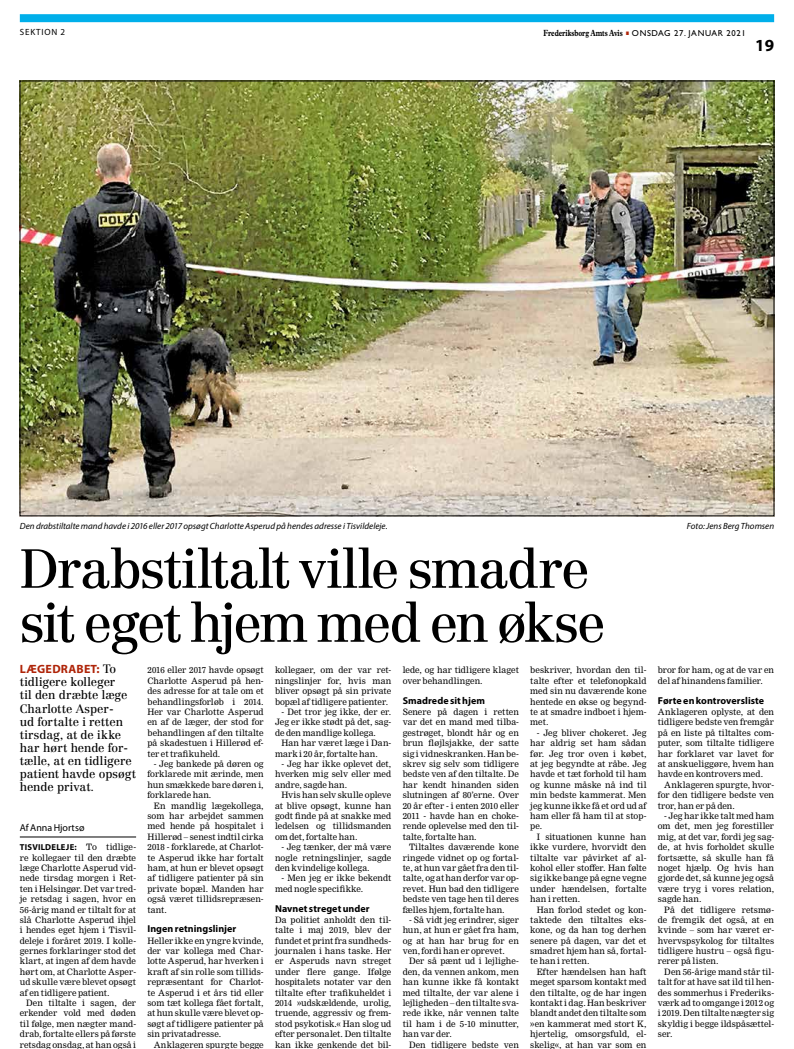
<style>
.page{position:relative;width:794px;height:1049px;background:#fff}
.page>*{position:absolute;margin:0;border:0;box-sizing:border-box;transform-origin:0 0}
.SN-Rubr_48_mager{font:54px/54px "Centennial LT Std";letter-spacing:-.04em;color:#000}
.Sektionssidenummer-H{font:700 17px "Myriad Pro";color:#000}
.SN-Manchet{font:12px/13px "Centennial LT Std";letter-spacing:-.01em;color:#000}
.SN-Mellemrubrik{font:700 10px "Myriad Pro";letter-spacing:.005em;color:#000}
.SN-Byline{font:10px "Myriad Pro";color:#000}
.SN-Billedtekst{font:italic 9px "Myriad Pro";color:#000}
.SN-Pagina-H{font:700 9px "Plantin Std";letter-spacing:-.01em;color:#000;scale:.75 1}
.Sektion_no-name-H{font:9px "Myriad Pro";letter-spacing:.09em;color:#000}
.SN-Brød{font:8.6px/10.4px "Nimrod MT Std";letter-spacing:.005em;color:#000;text-align:justify}
.SN-Brød_u_indryk{font:8.6px/10.4px "Nimrod MT Std";color:#000;text-align:justify}
.SN-Brød_start{font:8.6px/10.4px "Nimrod MT Std";color:#000;text-align:justify}
.s1{color:#af2408}
.s2{font-family:"Gill Sans Std";font-weight:400;font-size:8.6px}
.s3{font-family:"Myriad Pro";font-weight:700;color:#af2408}
.s4{font-family:"Myriad Pro";font-weight:700}
</style>
<div class="page">
<div style="left:20px;top:14px;width:754px;height:8px;background:#00afea"></div>
<hr style="left:20px;top:837px;width:116px;height:1px;background:#000">
<img style="left:22px;top:83px;width:750px;height:431px">
<p class="Sektion_no-name-H" style="left:20px;top:26px;width:47px">SEKTION 2</p>
<p class="SN-Pagina-H" style="left:543px;top:28px;width:271px">Frederiksborg Amts Avis <span class="s1">■</span> <span class="s2">ONSDAG 27. JANUAR 2021</span></p>
<p class="Sektionssidenummer-H" style="left:755px;top:34px;width:20px">19</p>
<p class="SN-Billedtekst" style="left:20px;top:521px;width:369px">Den drabstiltalte mand havde i 2016 eller 2017 opsøgt Charlotte Asperud på hendes adresse i Tisvildeleje.</p>
<p class="SN-Billedtekst" style="left:687px;top:521px;width:89px">Foto: Jens Berg Thomsen</p>
<p class="SN-Rubr_48_mager" style="left:20px;top:542px;width:587px">Drabstiltalt ville smadre sit eget hjem med en økse</p>
<p class="SN-Manchet" style="left:20px;top:663px;width:118px"><span class="s3">LÆGEDRABET:</span> To tidligere kolleger<br>til den dræbte læge<br>Charlotte Asper-<br>ud fortalte i retten tirsdag, at de ikke har hørt hende for&shy;tælle, at en tidligere patient havde opsøgt hende privat.</p>
<p class="SN-Byline" style="left:20px;top:821px;width:66px">Af Anna Hjortsø</p>
<p class="SN-Brød_start" style="left:20px;top:841px;width:118px"><span class="s4">TISVILDELEJE:</span> To tidlige&shy;re kollegaer til den dræbte læge Charlotte Asperud vid&shy;nede tirsdag morgen i Ret&shy;ten i Helsingør. Det var tred&shy;je retsdag i sagen, hvor en 56-årig mand er tiltalt for at slå Charlotte Asperud ihjel i hendes eget hjem i Tisvil&shy;deleje i foråret 2019. I kolle&shy;gernes forklaringer stod det klart, at ingen af dem havde hørt om, at Charlotte Asper&shy;ud skulle være blevet opsøgt af en tidligere patient.</p>
<p class="SN-Brød" style="left:20px;top:997px;width:118px;text-indent:6px">Den tiltalte i sagen, der erkender vold med døden til følge, men nægter mand&shy;drab, fortalte ellers på første retsdag onsdag, at han også i</p>
<p class="SN-Brød" style="left:147px;top:665px;width:118px">2016 eller 2017 havde opsøgt Charlotte Asperud på hen&shy;des adresse for at tale om et behandlingsforløb i 2014.<br>Her var Charlotte Asperud en af de læger, der stod for behandlingen af den tiltalte på skadestuen i Hillerød ef&shy;ter et trafikuheld.</p>
<p class="SN-Brød" style="left:147px;top:758px;width:118px;text-indent:6px">- Jeg bankede på døren og forklarede mit ærinde, men hun smækkede bare døren i, forklarede han.</p>
<p class="SN-Brød" style="left:147px;top:800px;width:118px;text-indent:6px">En mandlig lægekollega, som har arbejdet sammen med hende på hospitalet i Hillerød – senest indtil cirka 2018 - forklarede, at Charlot&shy;te Asperud ikke har fortalt ham, at hun er blevet opsøgt af tidligere patienter på sin private bopæl. Manden har også været tillidsrepræsen&shy;tant.</p>
<p class="SN-Mellemrubrik" style="left:147px;top:922px;width:90px">Ingen retningslinjer</p>
<p class="SN-Brød_u_indryk" style="left:147px;top:935px;width:118px">Heller ikke en yngre kvinde, der var kollega med Char&shy;lotte Asperud, har hverken i kraft af sin rolle som tillids&shy;repræsentant for Charlot&shy;te Asperud i et års tid eller som tæt kollega fået fortalt, at hun skulle være blevet op&shy;søgt af tidligere patienter på sin privatadresse.</p>
<p class="SN-Brød" style="left:154px;top:1039px;width:111px">Anklageren spurgte begge</p>
<p class="SN-Brød" style="left:275px;top:665px;width:118px">kollegaer, om der var ret&shy;ningslinjer for, hvis man bliver opsøgt på sin private bopæl af tidligere patienter.</p>
<p class="SN-Brød" style="left:275px;top:706px;width:118px;text-indent:6px">- Det tror jeg ikke, der er.<br>Jeg er ikke stødt på det, sag&shy;de den mandlige kollega.</p>
<p class="SN-Brød" style="left:275px;top:737px;width:118px;text-indent:6px">Han har været læge i Dan&shy;mark i 20 år, fortalte han.</p>
<p class="SN-Brød" style="left:275px;top:758px;width:118px;text-indent:6px">- Jeg har ikke oplevet det, hverken mig selv eller med andre, sagde han.</p>
<p class="SN-Brød" style="left:275px;top:789px;width:118px;text-indent:6px">Hvis han selv skulle opleve at blive opsøgt, kunne han godt finde på at snakke med ledelsen og tillidsmanden om det, fortalte han.</p>
<p class="SN-Brød" style="left:275px;top:841px;width:118px;text-indent:6px">- Jeg tænker, der må være nogle retningslinjer, sagde den kvindelige kollega.</p>
<p class="SN-Brød" style="left:275px;top:872px;width:118px;text-indent:6px">- Men jeg er ikke bekendt med nogle specifikke.</p>
<p class="SN-Mellemrubrik" style="left:275px;top:902px;width:96px">Navnet streget under</p>
<p class="SN-Brød_u_indryk" style="left:275px;top:914px;width:118px">Da politiet anholdt den til&shy;talte i maj 2019, blev der fundet et print fra sundheds&shy;journalen i hans taske. Her er Asperuds navn streget under flere gange. Ifølge hospitalets notater var den tiltalte efter trafikuheldet i 2014 »udskældende, urolig, truende, aggressiv og frem&shy;stod psykotisk.« Han slog ud efter personalet. Den tiltalte kan ikke genkende det bil-</p>
<p class="SN-Brød_u_indryk" style="left:403px;top:665px;width:118px">lede, og har tidligere klaget over behandlingen.</p>
<p class="SN-Mellemrubrik" style="left:403px;top:694px;width:84px">Smadrede sit hjem</p>
<p class="SN-Brød_u_indryk" style="left:403px;top:706px;width:118px">Senere på dagen i retten var det en mand med tilba&shy;gestrøget, blondt hår og en brun fløjlsjakke, der satte sig i vidneskranken. Han be&shy;skrev sig selv som tidligere bedste ven af den tiltalte. De har kendt hinanden siden slutningen af 80’erne. Over 20 år efter - i enten 2010 eller 2011 - havde han en choke&shy;rende oplevelse med den til&shy;talte, fortalte han.</p>
<p class="SN-Brød" style="left:403px;top:841px;width:118px;text-indent:6px">Tiltaltes daværende kone ringede vidnet op og fortal&shy;te, at hun var gået fra den til&shy;talte, og at han derfor var op&shy;revet. Hun bad den tidligere bedste ven tage hen til deres fælles hjem, fortalte han.</p>
<p class="SN-Brød" style="left:403px;top:914px;width:118px;text-indent:6px">- Så vidt jeg erindrer, siger hun, at hun er gået fra ham, og at han har brug for en ven, fordi han er oprevet.</p>
<p class="SN-Brød" style="left:403px;top:956px;width:118px;text-indent:6px">Der så pænt ud i lejlighe&shy;den, da vennen ankom, men han kunne ikke få kontakt med tiltalte, der var alene i lejligheden – den tiltalte sva&shy;rede ikke, når vennen talte til ham i de 5-10 minutter, han var der.</p>
<p class="SN-Brød" style="left:409px;top:1039px;width:111px">Den tidligere bedste ven</p>
<p class="SN-Brød" style="left:530px;top:665px;width:118px">beskriver, hvordan den til&shy;talte efter et telefonopkald med sin nu daværende kone hentede en økse og begynd&shy;te at smadre indboet i hjem&shy;met.</p>
<p class="SN-Brød" style="left:530px;top:727px;width:118px;text-indent:6px">- Jeg bliver chokeret. Jeg har aldrig set ham sådan før. Jeg tror oven i købet, at jeg begyndte at råbe. Jeg havde et tæt forhold til ham og kunne måske nå ind til min bedste kammerat. Men jeg kunne ikke få et ord ud af ham eller få ham til at stop&shy;pe.</p>
<p class="SN-Brød" style="left:530px;top:831px;width:118px;text-indent:6px">I situationen kunne han ikke vurdere, hvorvidt den tiltalte var påvirket af al&shy;kohol eller stoffer. Han følte sig ikke bange på egne vegne under hændelsen, fortalte han i retten.</p>
<p class="SN-Brød" style="left:530px;top:904px;width:118px;text-indent:6px">Han forlod stedet og kon&shy;taktede den tiltaltes eks&shy;kone, og da han tog derhen senere på dagen, var det et smadret hjem han så, fortal&shy;te han i retten.</p>
<p class="SN-Brød" style="left:530px;top:966px;width:118px;text-indent:6px">Efter hændelsen han haft meget sparsom kontakt med den tiltalte, og de har ingen kontakt i dag. Han beskriver blandt andet den tiltalte som »en kammerat med stort K, hjertelig, omsorgsfuld, el&shy;skelig«, at han var som en</p>
<p class="SN-Brød" style="left:658px;top:665px;width:118px">bror for ham, og at de var en del af hinandens familier.</p>
<p class="SN-Mellemrubrik" style="left:658px;top:694px;width:108px">Førte en kontroversliste</p>
<p class="SN-Brød_u_indryk" style="left:658px;top:706px;width:118px">Anklageren oplyste, at den tidligere bedste ven fremgår på en liste på tiltaltes com&shy;puter, som tiltalte tidligere har forklaret var lavet for at anskueliggøre, hvem han havde en kontrovers med.</p>
<p class="SN-Brød" style="left:658px;top:779px;width:118px;text-indent:6px">Anklageren spurgte, hvor&shy;for den tidligere bedste ven tror, han er på den.</p>
<p class="SN-Brød" style="left:658px;top:810px;width:118px;text-indent:6px">- Jeg har ikke talt med ham om det, men jeg forestiller mig, at det var, fordi jeg sag&shy;de, at hvis forholdet skulle fortsætte, så skulle han få noget hjælp. Og hvis han gjorde det, så kunne jeg også være tryg i vores relation, sagde han.</p>
<p class="SN-Brød" style="left:658px;top:904px;width:118px;text-indent:6px">På det tidligere retsmø&shy;de fremgik det også, at en kvinde – som har været er&shy;hvervspsykolog for tiltaltes tidligere hustru – også figu&shy;rerer på listen.</p>
<p class="SN-Brød" style="left:658px;top:966px;width:118px;text-indent:6px">Den 56-årige mand står til&shy;talt for at have sat ild til hen&shy;des sommerhus i Frederiks&shy;værk ad to omgange i 2012 og i 2019. Den tiltalte nægter sig skyldig i begge ildspåsættel&shy;ser.</p>
</div>
